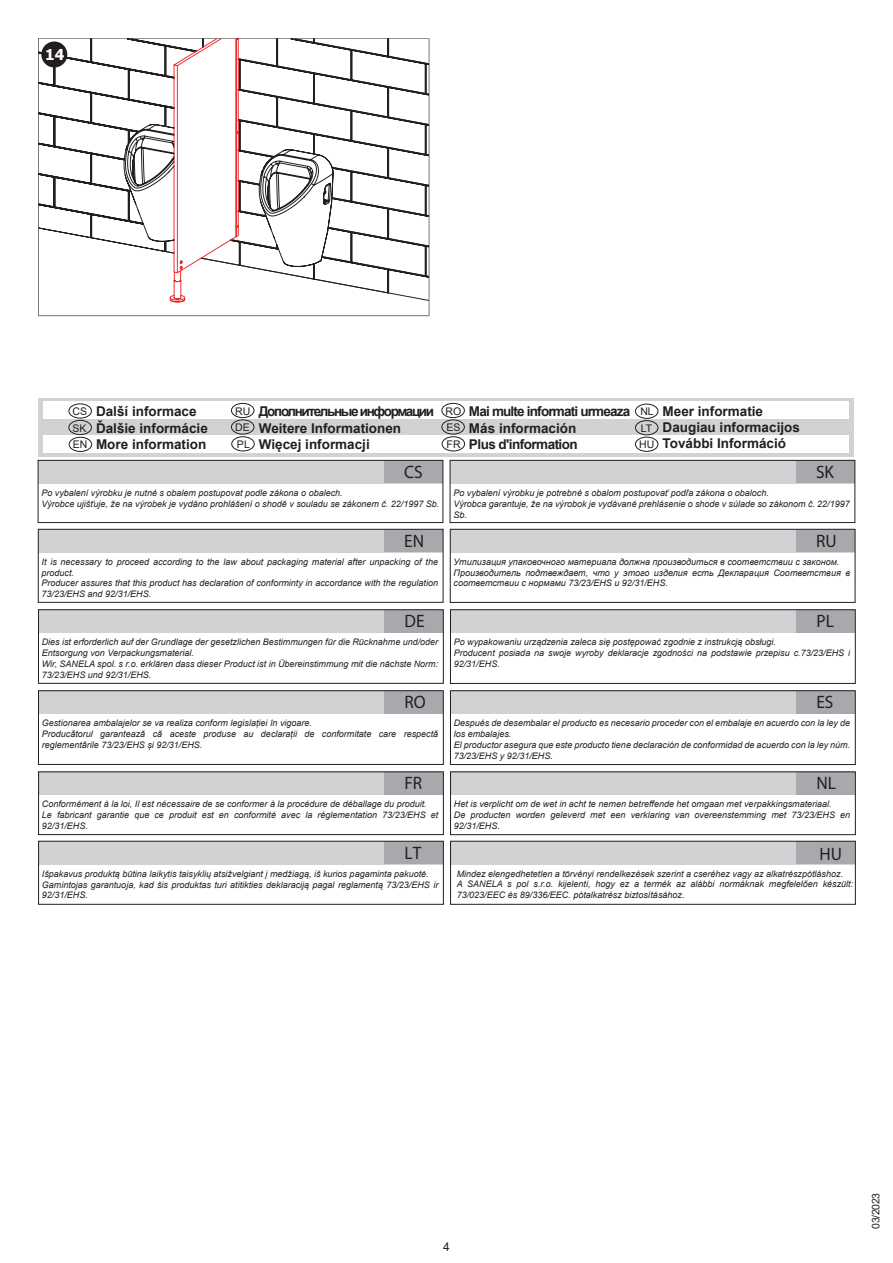
<style>
.page{position:relative;width:893px;height:1263px;background:#fff}
.page>*{position:absolute;margin:0;border:0;box-sizing:border-box;transform-origin:0 0}
.t1{font:18px "Myriad Pro";color:#231f20;scale:.96 1}
.t2{font:700 15px "Tahoma";color:#fff}
.t3{font:700 13.5px/16.2px "Arial";color:#231f20}
.t4{font:700 13.5px/16.2px "Arial";letter-spacing:-.04em;color:#231f20}
.t5{font:700 13.5px "Arial";letter-spacing:-.1em;color:#231f20}
.t6{font:12px "Arial";color:#231f20}
.t7{font:10.5px "Arial";color:#231f20}
.t8{font:italic 9px/10.8px "Arial";color:#231f20}
.s1{font-weight:400;font-size:10.5px}
</style>
<div class="page">
<svg style="left:38px;top:38px;width:391px;height:278px"></svg>
<div style="left:41px;top:42px;width:26px;height:26px;background:#231f20;border-radius:50%"></div>
<div style="left:38px;top:460px;width:404px;height:23px;background:#d1d2d4"></div>
<div style="left:384px;top:460px;width:58px;height:23px;background:#a8a9ad"></div>
<div style="left:38px;top:460px;width:405px;height:63px;border:1px solid #231f20"></div>
<div style="left:450px;top:460px;width:404px;height:23px;background:#d1d2d4"></div>
<div style="left:796px;top:460px;width:58px;height:23px;background:#a8a9ad"></div>
<div style="left:449px;top:460px;width:406px;height:63px;border:1px solid #231f20"></div>
<div style="left:38px;top:529px;width:405px;height:23px;background:#d1d2d4"></div>
<div style="left:384px;top:529px;width:59px;height:23px;background:#a8a9ad"></div>
<div style="left:38px;top:529px;width:405px;height:74px;border:1px solid #231f20"></div>
<div style="left:450px;top:529px;width:404px;height:23px;background:#d1d2d4"></div>
<div style="left:796px;top:529px;width:58px;height:23px;background:#a8a9ad"></div>
<div style="left:450px;top:529px;width:405px;height:74px;border:1px solid #231f20"></div>
<div style="left:39px;top:610px;width:404px;height:23px;background:#d1d2d4"></div>
<div style="left:384px;top:610px;width:59px;height:23px;background:#a8a9ad"></div>
<div style="left:38px;top:609px;width:405px;height:75px;border:1px solid #231f20"></div>
<div style="left:450px;top:610px;width:405px;height:23px;background:#d1d2d4"></div>
<div style="left:796px;top:610px;width:59px;height:23px;background:#a8a9ad"></div>
<div style="left:450px;top:609px;width:405px;height:75px;border:1px solid #231f20"></div>
<div style="left:39px;top:691px;width:404px;height:23px;background:#d1d2d4"></div>
<div style="left:384px;top:691px;width:59px;height:23px;background:#a8a9ad"></div>
<div style="left:38px;top:690px;width:405px;height:75px;border:1px solid #231f20"></div>
<div style="left:450px;top:691px;width:405px;height:23px;background:#d1d2d4"></div>
<div style="left:796px;top:691px;width:59px;height:23px;background:#a8a9ad"></div>
<div style="left:450px;top:690px;width:405px;height:75px;border:1px solid #231f20"></div>
<div style="left:39px;top:772px;width:404px;height:23px;background:#d1d2d4"></div>
<div style="left:384px;top:772px;width:59px;height:23px;background:#a8a9ad"></div>
<div style="left:38px;top:771px;width:406px;height:64px;border:1px solid #231f20"></div>
<div style="left:450px;top:772px;width:405px;height:23px;background:#d1d2d4"></div>
<div style="left:796px;top:772px;width:59px;height:23px;background:#a8a9ad"></div>
<div style="left:450px;top:771px;width:405px;height:64px;border:1px solid #231f20"></div>
<div style="left:39px;top:841px;width:404px;height:23px;background:#d1d2d4"></div>
<div style="left:384px;top:841px;width:59px;height:23px;background:#a8a9ad"></div>
<div style="left:38px;top:841px;width:406px;height:64px;border:1px solid #231f20"></div>
<div style="left:450px;top:841px;width:405px;height:23px;background:#d1d2d4"></div>
<div style="left:796px;top:841px;width:59px;height:23px;background:#a8a9ad"></div>
<div style="left:450px;top:841px;width:405px;height:64px;border:1px solid #231f20"></div>
<div style="left:38px;top:398px;width:815px;height:59px;background:#d1d2d4"></div>
<div style="left:68px;top:420px;width:24px;height:15px;border:1px solid #231f20;border-radius:50%"></div>
<div style="left:44px;top:402px;width:805px;height:17px;background:#fff"></div>
<div style="left:68px;top:403px;width:24px;height:15px;border:1px solid #231f20;border-radius:50%"></div>
<div style="left:44px;top:436px;width:805px;height:17px;background:#fff"></div>
<div style="left:69px;top:437px;width:23px;height:15px;border:1px solid #231f20;border-radius:50%"></div>
<div style="left:231px;top:419px;width:23px;height:15px;border:1px solid #231f20;border-radius:50%"></div>
<div style="left:231px;top:403px;width:23px;height:15px;border:1px solid #231f20;border-radius:50%"></div>
<div style="left:231px;top:436px;width:23px;height:15px;border:1px solid #231f20;border-radius:50%"></div>
<div style="left:441px;top:419px;width:23px;height:15px;border:1px solid #231f20;border-radius:50%"></div>
<div style="left:441px;top:403px;width:23px;height:15px;border:1px solid #231f20;border-radius:50%"></div>
<div style="left:441px;top:436px;width:24px;height:15px;border:1px solid #231f20;border-radius:50%"></div>
<div style="left:635px;top:420px;width:23px;height:15px;border:1px solid #231f20;border-radius:50%"></div>
<div style="left:635px;top:404px;width:23px;height:15px;border:1px solid #231f20;border-radius:50%"></div>
<div style="left:635px;top:437px;width:23px;height:15px;border:1px solid #231f20;border-radius:50%"></div>
<h2 class="t2" style="left:45px;top:44px;width:21px">14</h2>
<p class="t7" style="left:73px;top:404px;width:16px">CS</p>
<p class="t7" style="left:73px;top:437px;width:16px">EN</p>
<p class="t7" style="left:73px;top:421px;width:16px">SK</p>
<h3 class="t3" style="left:96px;top:404px;width:113px">Další informace<br>Ďalšie informácie<br>More information</h3>
<p class="t7" style="left:235px;top:404px;width:17px">RU</p>
<p class="t7" style="left:237px;top:437px;width:14px">PL</p>
<p class="t7" style="left:235px;top:420px;width:16px">DE</p>
<h3 class="t4" style="left:469px;top:404px;width:163px">Mai multe informati urmeaza<br>Más información<br>Plus d'information</h3>
<h3 class="t3" style="left:662px;top:403px;width:102px">Meer informatie</h3>
<h3 class="t5" style="left:259px;top:402px;width:177px">Дополнительные информации</h3>
<p class="t7" style="left:640px;top:404px;width:15px">NL</p>
<h3 class="t3" style="left:259px;top:420px;width:144px">Weitere Informationen<br>Więcej informacji</h3>
<p class="t7" style="left:445px;top:404px;width:17px">RO</p>
<p class="t7" style="left:446px;top:437px;width:15px">FR</p>
<h3 class="t3" style="left:662px;top:419px;width:139px">Daugiau informacijos</h3>
<h3 class="t3" style="left:639px;top:436px;width:148px"><span class="s1">HU</span> További Információ</h3>
<p class="t7" style="left:446px;top:420px;width:16px">ES</p>
<p class="t7" style="left:640px;top:421px;width:13px">LT</p>
<h1 class="t1" style="left:404px;top:461px;width:21px">CS</h1>
<p class="t8" style="left:41px;top:488px;width:399px">Po vybalení výrobku je nutné s obalem postupovat podle zákona o obalech.<br>Výrobce ujišťuje, že na výrobek je vydáno prohlášení o shodě v souladu se zákonem č. 22/1997 Sb.</p>
<h1 class="t1" style="left:404px;top:530px;width:22px">EN</h1>
<p class="t8" style="left:42px;top:556px;width:398px">It is necessary to proceed according to the law about packaging material after unpacking of the product.<br>Producer assures that this product has declaration of conforminty in accordance with the regulation 73/23/EHS and 92/31/EHS.</p>
<h1 class="t1" style="left:404px;top:610px;width:22px">DE</h1>
<p class="t8" style="left:42px;top:637px;width:398px">Dies ist erforderlich auf der Grundlage der gesetzlichen Bestimmungen für die Rücknahme und/oder Entsorgung von Verpackungsmaterial.<br>Wir, SANELA spol. s r.o. erklären dass dieser Product ist in Übereinstimmung mit die nächste Norm:<br>73/23/EHS und 92/31/EHS.</p>
<h1 class="t1" style="left:404px;top:691px;width:24px">RO</h1>
<p class="t8" style="left:42px;top:718px;width:398px">Gestionarea ambalajelor se va realiza conform legislației în vigoare.<br>Producătorul garantează că aceste produse au declarații de conformitate care respectă reglementările 73/23/EHS și 92/31/EHS.</p>
<h1 class="t1" style="left:404px;top:772px;width:20px">FR</h1>
<p class="t8" style="left:42px;top:799px;width:398px">Conformément à la loi, Il est nécessaire de se conformer à la procédure de déballage du produit.<br>Le fabricant garantie que ce produit est en conformité avec la réglementation 73/23/EHS et<br>92/31/EHS.</p>
<h1 class="t1" style="left:404px;top:842px;width:19px">LT</h1>
<p class="t8" style="left:42px;top:868px;width:398px">Išpakavus produktą būtina laikytis taisyklių atsižvelgiant į medžiagą, iš kurios pagaminta pakuotė.<br>Gamintojas garantuoja, kad šis produktas turi atitikties deklaraciją pagal reglamentą 73/23/EHS ir<br>92/31/EHS.</p>
<h1 class="t1" style="left:816px;top:461px;width:20px">SK</h1>
<p class="t8" style="left:453px;top:488px;width:398px">Po vybalení výrobku je potrebné s obalom postupovať podľa zákona o obaloch.<br>Výrobca garantuje, že na výrobok je vydávané prehlásenie o shode v súlade so zákonom č. 22/1997<br>Sb.</p>
<h1 class="t1" style="left:816px;top:530px;width:23px">RU</h1>
<p class="t8" style="left:453px;top:556px;width:398px">Утилизация упаковочного материала должна производиться в соответствии с законом.<br>Производитель подтвеждает, что у этого изделия есть Декларация Соответствия в соответствии с нормами 73/23/EHS и 92/31/EHS.</p>
<h1 class="t1" style="left:816px;top:610px;width:20px">PL</h1>
<p class="t8" style="left:454px;top:637px;width:398px">Po wypakowaniu urządzenia zaleca się postępować zgodnie z instrukcją obsługi.<br>Producent posiada na swoje wyroby deklaracje zgodności na podstawie przepisu c.73/23/EHS i<br>92/31/EHS.</p>
<h1 class="t1" style="left:816px;top:691px;width:19px">ES</h1>
<p class="t8" style="left:454px;top:718px;width:398px">Después de desembalar el producto es necesario proceder con el embalaje en acuerdo con la ley de los embalajes.<br>El productor asegura que este producto tiene declaración de conformidad de acuerdo con la ley núm.<br>73/23/EHS y 92/31/EHS.</p>
<h1 class="t1" style="left:816px;top:772px;width:22px">NL</h1>
<p class="t8" style="left:454px;top:799px;width:398px">Het is verplicht om de wet in acht te nemen betreffende het omgaan met verpakkingsmateriaal.<br>De producten worden geleverd met een verklaring van overeenstemming met 73/23/EHS en<br>92/31/EHS.</p>
<h1 class="t1" style="left:819px;top:842px;width:25px">HU</h1>
<p class="t8" style="left:457px;top:868px;width:398px">Mindez elengedhetetlen a törvényi rendelkezések szerint a cseréhez vagy az alkatrészpótláshoz.<br>A SANELA s pol s.r.o. kijelenti, hogy ez a termék az alábbi normáknak megfelelően készült:<br>73/023/EEC és 89/336/EEC. pótalkatrész biztosításához.</p>
<h3 class="t6" style="left:443px;top:1239px;width:8px">4</h3>
<p class="t7" style="left:868px;top:1229px;width:38px;rotate:-90deg">03/2023</p>
</div>
